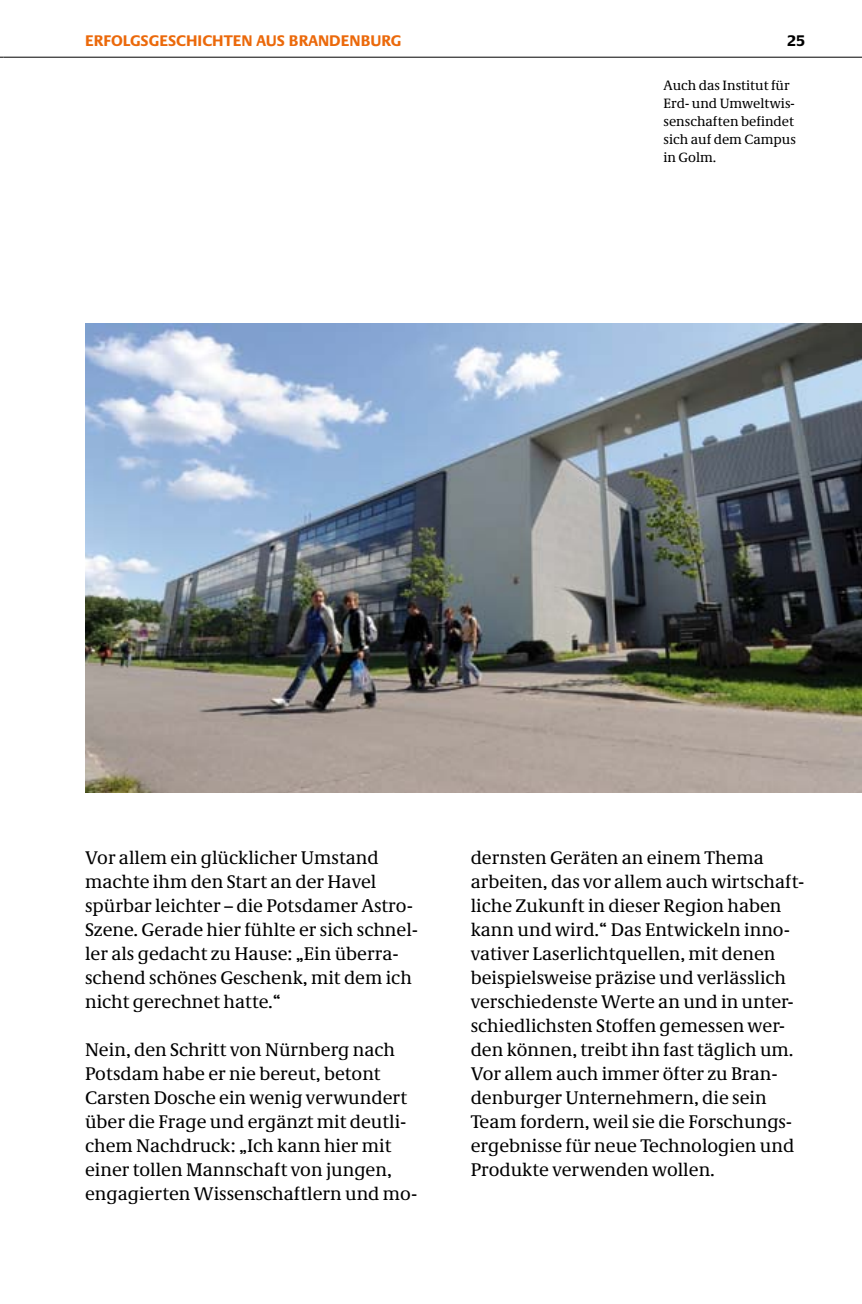
<style>
.page{position:relative;width:862px;height:1304px;background:#fff}
.page>*{position:absolute;margin:0;border:0;box-sizing:border-box;transform-origin:0 0}
.t1{font:19px/24px "Neue Demos";color:#000}
.t2{font:700 16px "Neue Praxis";color:#eb690b}
.t3{font:700 16px "Neue Praxis";color:#000}
.t4{font:14px/18px "Neue Demos";color:#000}
</style>
<div class="page">
<hr style="left:4px;top:57px;width:858px;height:1px;background:#000">
<img style="left:85px;top:323px;width:777px;height:469px">
<p class="t2" style="left:85px;top:31px;width:318px">ERFOLGSGESCHICHTEN AUS BRANDENBURG</p>
<p class="t3" style="left:787px;top:31px;width:19px">25</p>
<p class="t4" style="left:663px;top:76px;width:134px">Auch das Institut für<br>Erd- und Umweltwis&shy;senschaften befindet sich auf dem Campus in Golm.</p>
<p class="t1" style="left:85px;top:845px;width:334px">Vor allem ein glücklicher Umstand machte ihm den Start an der Havel spürbar leichter – die Potsdamer Astro-Szene. Gerade hier fühlte er sich schnel&shy;ler als gedacht zu Hause: „Ein überra&shy;schend schönes Geschenk, mit dem ich nicht gerechnet hatte.“</p>
<p class="t1" style="left:85px;top:1037px;width:333px">Nein, den Schritt von Nürnberg nach Potsdam habe er nie bereut, betont Carsten Dosche ein wenig verwundert über die Frage und ergänzt mit deutli&shy;chem Nachdruck: „Ich kann hier mit einer tollen Mannschaft von jungen, engagierten Wissenschaftlern und mo-</p>
<p class="t1" style="left:471px;top:845px;width:335px">dernsten Geräten an einem Thema arbeiten, das vor allem auch wirtschaft&shy;liche Zukunft in dieser Region haben kann und wird.“ Das Entwickeln inno&shy;vativer Laserlichtquellen, mit denen beispielsweise präzise und verlässlich verschiedenste Werte an und in unter&shy;schiedlichsten Stoffen gemessen wer&shy;den können, treibt ihn fast täglich um.<br>Vor allem auch immer öfter zu Bran&shy;denburger Unternehmern, die sein Team fordern, weil sie die Forschungs&shy;ergebnisse für neue Technologien und Produkte verwenden wollen.</p>
</div>
